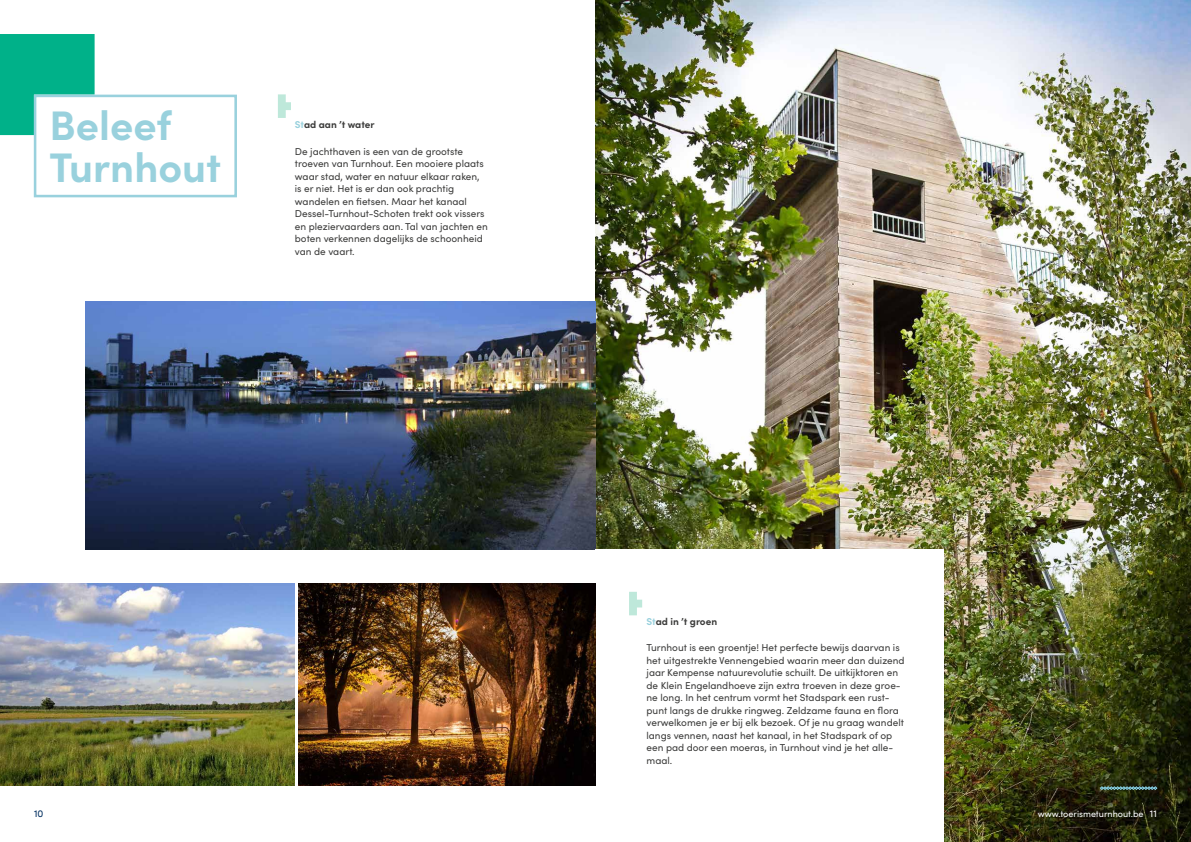
<style>
.page{position:relative;width:1191px;height:842px;background:#fff}
.page>*{position:absolute;margin:0;border:0;box-sizing:border-box;transform-origin:0 0}
.t1{font:700 41.3px/41.3px "Sofia Pro";color:#99d1dd}
.t2{font:10px/12.5px "Sofia Pro";color:#3c3c3b}
.t3{font:700 10px "Sofia Pro";color:#3c3c3b}
.t4{font:10px "Sofia Pro";color:#002e5f}
.t5{font:9px "Sofia Pro";color:#fff}
.s1{color:#99d1dd}
.s2{font-size:10px}
</style>
<div class="page">
<img style="left:595px;top:0;width:596px;height:842px">
<svg style="left:1100px;top:786px;width:57px;height:4px"></svg>
<img style="left:0;top:584px;width:294px;height:201px">
<img style="left:86px;top:302px;width:509px;height:248px">
<div style="left:595px;top:550px;width:349px;height:292px;background:#fff"></div>
<img style="left:298px;top:584px;width:297px;height:201px">
<svg style="left:278px;top:94px;width:13px;height:24px"></svg>
<svg style="left:629px;top:592px;width:13px;height:23px"></svg>
<svg style="left:0;top:34px;width:95px;height:101px"></svg>
<div style="left:34px;top:95px;width:203px;height:102px;border:3px solid #99d1dd"></div>
<h1 class="t1" style="left:50px;top:102px;width:173px">Beleef<br>Turnhout</h1>
<p class="t3" style="left:295px;top:117px;width:81px"><span class="s1">St</span>ad aan ’t water</p>
<p class="t2" style="left:295px;top:144px;width:194px">De jachthaven is een van de grootste troeven van Turnhout. Een mooiere plaats waar stad, water en natuur elkaar raken, is er niet. Het is er dan ook prachtig wandelen en fietsen. Maar het kanaal Dessel-Turnhout-Schoten trekt ook vissers en pleziervaarders aan. Tal van jachten en boten verkennen dagelijks de schoonheid van de vaart.</p>
<p class="t3" style="left:646px;top:614px;width:72px"><span class="s1">St</span>ad in ’t groen</p>
<p class="t2" style="left:646px;top:641px;width:260px">Turnhout is een groentje! Het perfecte bewijs daarvan is het uitgestrekte Vennengebied waarin meer dan duizend jaar Kempense natuurevolutie schuilt. De uitkijktoren en de Klein Engelandhoeve zijn extra troeven in deze groe&shy;ne long. In het centrum vormt het Stadspark een rust&shy;punt langs de drukke ringweg. Zeldzame fauna en flora verwelkomen je er bij elk bezoek. Of je nu graag wandelt langs vennen, naast het kanaal, in het Stadspark of op een pad door een moeras, in Turnhout vind je het alle&shy;maal.</p>
<p class="t4" style="left:34px;top:806px;width:11px">10</p>
<p class="t5" style="left:1037px;top:807px;width:121px">www.toerismeturnhout.be <span class="s2">11</span></p>
</div>
